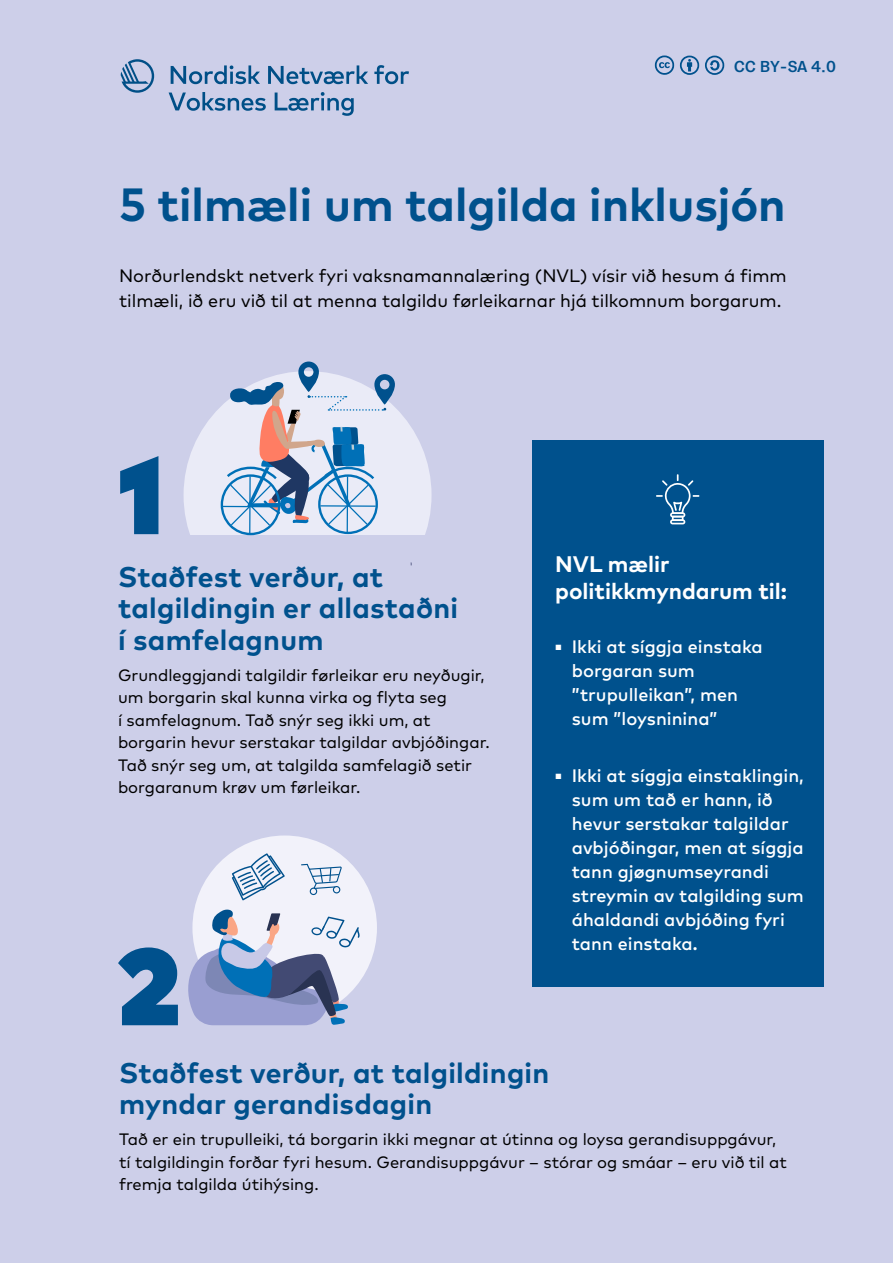
<style>
.page{position:relative;width:893px;height:1263px;background:#cdcfe9}
.page>*{position:absolute;margin:0;border:0;box-sizing:border-box;transform-origin:0 0}
.Pääotsikko{font:700 46.5px "Mark OT";color:#00518d}
.Väliotsikko_EN{font:700 28.5px/31.5px "Mark OT";letter-spacing:.01em;color:#00518d}
.Laatikon_otsikko{font:700 22.5px/27px "Mark OT";color:#fff}
.Lista{font:500 18px/24px "Mark OT";color:#fff}
.Leipis_DA{font:18px/25.5px "Mark OT";color:#000}
.Leipis_DA-2{font:16.5px/22.5px "Mark OT";color:#000}
.Väliotsikko_EN-2{font:500 16.5px "CC Accidenz Commons";color:#00518d}
</style>
<div class="page">
<div style="left:184px;top:371px;width:248px;height:248px;background:#eaebf7;border-radius:50%"></div>
<div style="left:128px;top:535px;width:395px;height:98px;background:#cdcfe9"></div>
<div style="left:192px;top:835px;width:185px;height:185px;background:#f2f2fa;border-radius:50%"></div>
<div style="left:532px;top:440px;width:292px;height:546px;background:#00518d"></div>
<svg style="left:656px;top:474px;width:43px;height:50px"></svg>
<svg style="left:120px;top:456px;width:38px;height:78px"></svg>
<svg style="left:232px;top:853px;width:53px;height:47px"></svg>
<svg style="left:118px;top:908px;width:242px;height:117px"></svg>
<div style="left:310px;top:887px;width:7px;height:8px;border:1px solid #00518d;border-radius:50%"></div>
<div style="left:333px;top:886px;width:7px;height:7px;border:1px solid #00518d;border-radius:50%"></div>
<svg style="left:301px;top:863px;width:41px;height:27px"></svg>
<svg style="left:655px;top:56px;width:19px;height:19px"></svg>
<svg style="left:680px;top:56px;width:19px;height:19px"></svg>
<svg style="left:705px;top:56px;width:19px;height:19px"></svg>
<svg style="left:221px;top:361px;width:174px;height:174px"></svg>
<svg style="left:171px;top:65px;width:89px;height:19px"></svg>
<svg style="left:268px;top:65px;width:100px;height:19px"></svg>
<svg style="left:374px;top:65px;width:35px;height:19px"></svg>
<svg style="left:169px;top:92px;width:97px;height:19px"></svg>
<svg style="left:275px;top:92px;width:79px;height:24px"></svg>
<svg style="left:121px;top:59px;width:33px;height:34px"></svg>
<h2 class="Väliotsikko_EN-2" style="left:734px;top:58px;width:103px">CC BY-SA 4.0</h2>
<h1 class="Pääotsikko" style="left:119px;top:174px;width:668px">5 tilmæli um talgilda inklusjón</h1>
<p class="Leipis_DA" style="left:119px;top:262px;width:669px">Norðurlendskt netverk fyri vaksnamannalæring (NVL) vísir við hesum á fimm tilmæli, ið eru við til at menna talgildu førleikarnar hjá tilkomnum borgarum.</p>
<h2 class="Väliotsikko_EN" style="left:118px;top:560px;width:342px">Staðfest verður, at talgildingin er allastaðni í samfelagnum</h2>
<p class="Leipis_DA-2" style="left:118px;top:664px;width:373px">Grundleggjandi talgildir førleikar eru neyðugir, um borgarin skal kunna virka og flyta seg<br>í samfelagnum. Tað snýr seg ikki um, at borgarin hevur serstakar talgildar avbjóðingar.<br>Tað snýr seg um, at talgilda samfelagið setir borgaranum krøv um førleikar.</p>
<p class="Laatikon_otsikko" style="left:555px;top:550px;width:233px">NVL mælir politikkmyndarum til:</p>
<p class="Lista" style="left:572px;top:634px;width:192px;text-indent:-16px"><sup>■</sup> Ikki at síggja einstaka borgaran sum ”trupulleikan”, men sum ”loysninina”</p>
<p class="Lista" style="left:572px;top:763px;width:234px;text-indent:-16px"><sup>■</sup> Ikki at síggja einstaklingin, sum um tað er hann, ið hevur serstakar talgildar avbjóðingar, men at síggja tann gjøgnumseyrandi streymin av talgilding sum áhaldandi avbjóðing fyri tann einstaka.</p>
<h2 class="Väliotsikko_EN" style="left:119px;top:1056px;width:432px">Staðfest verður, at talgildingin myndar gerandisdagin</h2>
<p class="Leipis_DA-2" style="left:119px;top:1128px;width:669px">Tað er ein trupulleiki, tá borgarin ikki megnar at útinna og loysa gerandisuppgávur, tí talgildingin forðar fyri hesum. Gerandisuppgávur – stórar og smáar – eru við til at fremja talgilda útihýsing.</p>
</div>
